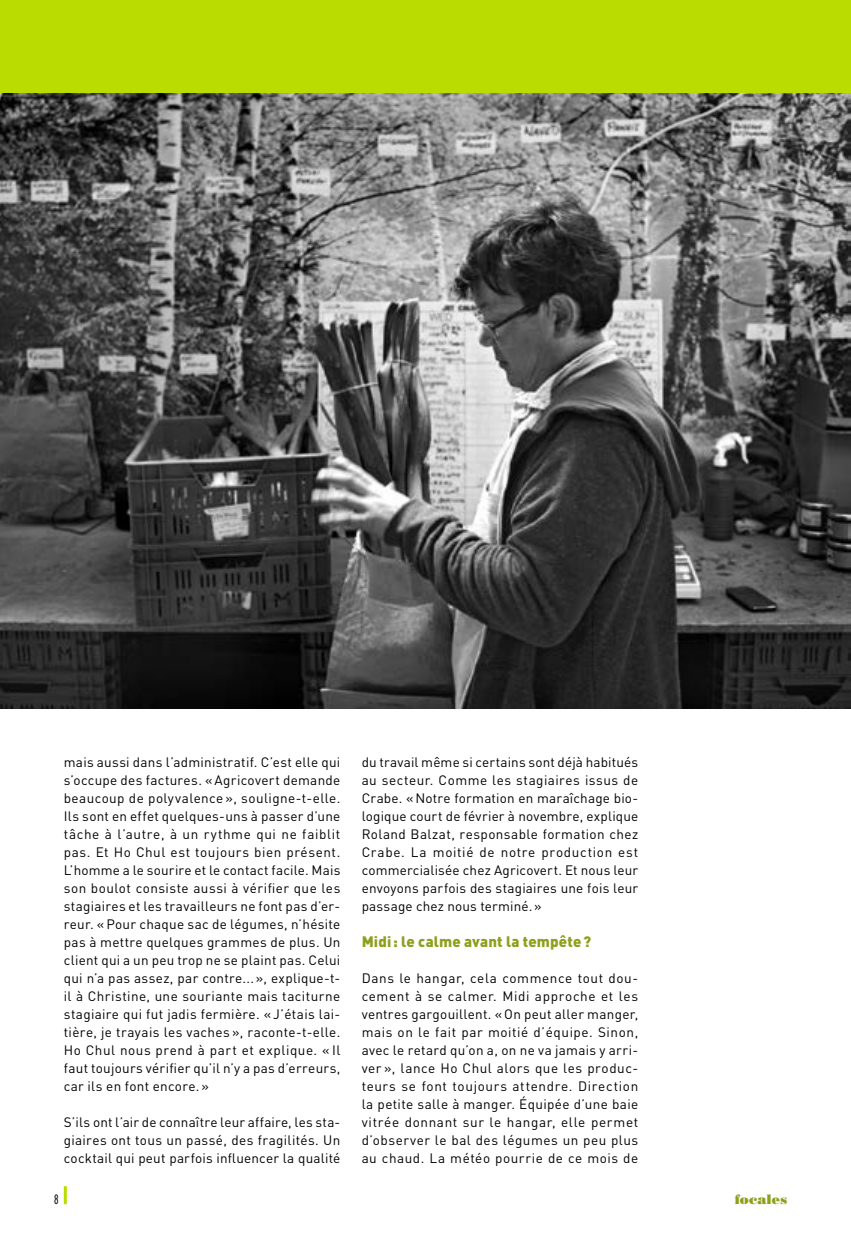
<style>
.page{position:relative;width:851px;height:1234px;background:#fff}
.page>*{position:absolute;margin:0;border:0;box-sizing:border-box;transform-origin:0 0}
.t1{font:900 15px "DIN";letter-spacing:.01em;color:#8e9f1d}
.t2{font:13.5px/18px "DIN";letter-spacing:.02em;color:#000;text-align:justify}
.t3{font:13.5px "Bodoni Poster";letter-spacing:.01em;color:#8e9f1d}
.t4{font:300 extra-condensed 13.5px "Interstate";color:#000}
</style>
<div class="page">
<hr style="left:64px;top:1185px;width:3px;height:18px;background:#bbdc00">
<div style="left:0;top:0;width:850px;height:94px;background:#bbdc00"></div>
<img style="left:0;top:94px;width:850px;height:614px">
<p class="t2" style="left:64px;top:753px;width:278px">mais aussi dans l’administratif. C’est elle qui s’occupe des factures. «Agricovert demande beaucoup de polyvalence », souligne-t-elle.<br>Ils sont en effet quelques-uns à passer d’une tâche à l’autre, à un rythme qui ne faiblit pas. Et Ho Chul est toujours bien présent.<br>L’homme a le sourire et le contact facile. Mais son boulot consiste aussi à vérifier que les stagiaires et les travailleurs ne font pas d’er&shy;reur. «Pour chaque sac de légumes, n’hésite pas à mettre quelques grammes de plus. Un client qui a un peu trop ne se plaint pas. Celui qui n’a pas assez, par contre... », explique-t&shy;il à Christine, une souriante mais taciturne stagiaire qui fut jadis fermière. « J’étais lai&shy;tière, je trayais les vaches », raconte-t-elle.<br>Ho Chul nous prend à part et explique. « Il faut toujours vérifier qu’il n’y a pas d’erreurs, car ils en font encore. »</p>
<p class="t2" style="left:64px;top:1112px;width:278px">S’ils ont l’air de connaître leur affaire, les sta&shy;giaires ont tous un passé, des fragilités. Un cocktail qui peut parfois influencer la qualité</p>
<p class="t2" style="left:361px;top:752px;width:278px">du travail même si certains sont déjà habitués au secteur. Comme les stagiaires issus de Crabe. «Notre formation en maraîchage bio&shy;logique court de février à novembre, explique Roland Balzat, responsable formation chez Crabe. La moitié de notre production est commercialisée chez Agricovert. Et nous leur envoyons parfois des stagiaires une fois leur passage chez nous terminé.»</p>
<p class="t1" style="left:361px;top:931px;width:231px">Midi : le calme avant la tempête ?</p>
<p class="t2" style="left:361px;top:969px;width:278px">Dans le hangar, cela commence tout dou&shy;cement à se calmer. Midi approche et les ventres gargouillent. «On peut aller manger, mais on le fait par moitié d’équipe. Sinon, avec le retard qu’on a, on ne va jamais y arri&shy;ver », lance Ho Chul alors que les produc&shy;teurs se font toujours attendre. Direction la petite salle à manger. Équipée d’une baie vitrée donnant sur le hangar, elle permet d’observer le bal des légumes un peu plus au chaud. La météo pourrie de ce mois de</p>
<p class="t4" style="left:54px;top:1191px;width:6px">8</p>
<p class="t3" style="left:734px;top:1190px;width:54px">focales</p>
</div>
